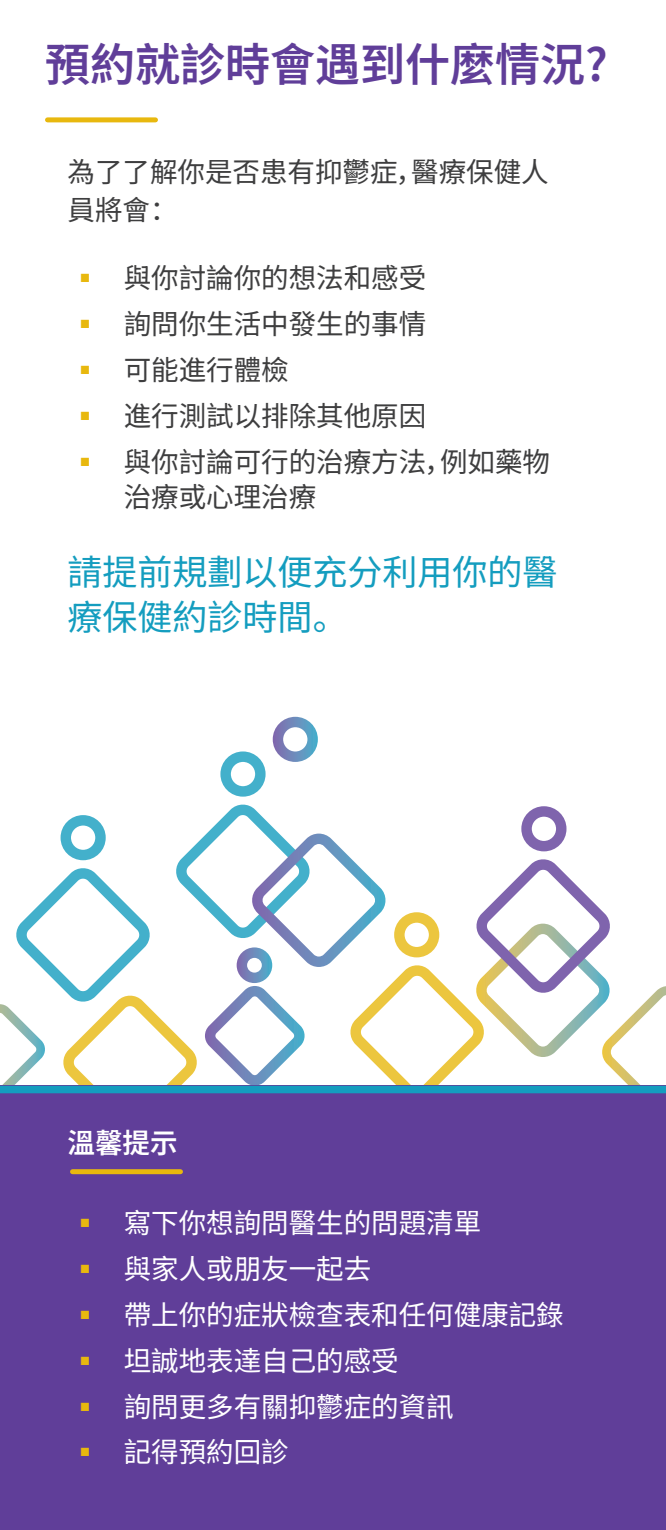
<style>
.page{position:relative;width:666px;height:1530px;background:#fff}
.page>*{position:absolute;margin:0;border:0;box-sizing:border-box;transform-origin:0 0}
.t1{font:100 45px "Noto Sans SC";color:#603e99}
.BODY{font:100 35px/45px "Noto Sans SC";color:#149dbf}
.BODY-2{font:100 27.5px/37.5px "Noto Sans SC";color:#3e3e3f}
.BODY-3{font:100 27.5px "Noto Sans SC";color:#fff}
</style>
<div class="page">
<svg style="left:0;top:717px;width:666px;height:369px"></svg>
<div style="left:0;top:1086px;width:666px;height:444px;background:#603e99"></div>
<div style="left:0;top:1086px;width:666px;height:7px;background:#149dbf"></div>
<div style="left:48px;top:117px;width:108px;height:5px;background:#e8b80e"></div>
<div style="left:72px;top:1169px;width:109px;height:5px;background:#e8b80e"></div>
<h1 class="t1" style="left:45px;top:39px;width:564px">預約就診時會遇到什麼情況?</h1>
<p class="BODY-2" style="left:68px;top:154px;width:483px">為了了解你是否患有抑鬱症，醫療保健人員將會：</p>
<p class="BODY-2" style="left:124px;top:260px;width:304px">與你討論你的想法和感受</p>
<p class="BODY-2" style="left:124px;top:306px;width:304px">詢問你生活中發生的事情</p>
<p class="BODY-2" style="left:124px;top:352px;width:166px">可能進行體檢</p>
<p class="BODY-2" style="left:124px;top:398px;width:304px">進行測試以排除其他原因</p>
<p class="BODY-2" style="left:124px;top:445px;width:428px;line-height:35px">與你討論可行的治療方法，例如藥物治療或心理治療</p>
<p class="BODY" style="left:68px;top:550px;width:491px">請提前規劃以便充分利用你的醫療保健約診時間。</p>
<p class="BODY-3" style="left:68px;top:1128px;width:111px">溫馨提示</p>
<p class="BODY-3" style="left:124px;top:1208px;width:359px">寫下你想詢問醫生的問題清單</p>
<p class="BODY-3" style="left:124px;top:1254px;width:249px">與家人或朋友一起去</p>
<p class="BODY-3" style="left:124px;top:1299px;width:441px">帶上你的症狀檢查表和任何健康記錄</p>
<p class="BODY-3" style="left:124px;top:1345px;width:276px">坦誠地表達自己的感受</p>
<p class="BODY-3" style="left:124px;top:1391px;width:331px">詢問更多有關抑鬱症的資訊</p>
<p class="BODY-3" style="left:124px;top:1437px;width:166px">記得預約回診</p>
</div>
